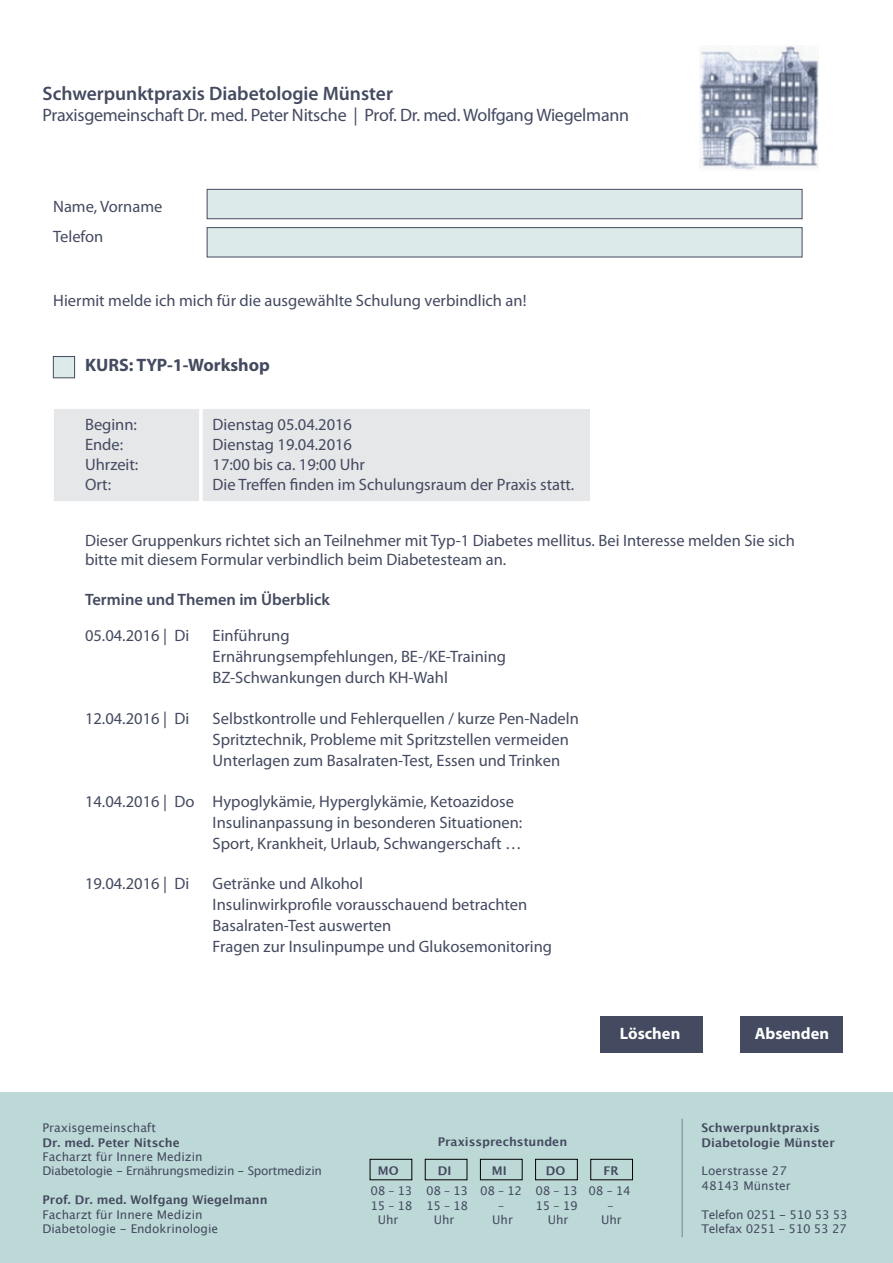
<style>
.page{position:relative;width:893px;height:1263px;background:#fff}
.page>*{position:absolute;margin:0;border:0;box-sizing:border-box;transform-origin:0 0}
.t1{font:600 19.5px "Myriad Pro";color:#444a60}
.t2{font:18px "Myriad Pro";letter-spacing:-.015em;color:#444a60}
.t3{font:700 18px "Myriad Pro";color:#444a60}
.t4{font:16.5px/21px "Myriad Pro";color:#444a60}
.t5{font:600 16.5px "Myriad Pro";color:#444a60}
.t6{font:700 16.5px "Myriad Pro";color:#fff}
.t7{font:12px/14.4px "Lucida Grande";letter-spacing:-.025em;color:#444a60}
.t8{font:12px/14.4px "Lucida Grande";color:#444a60}
.t9{font:700 12px/14.4px "Lucida Grande";color:#444a60}
</style>
<div class="page">
<div style="left:0;top:1093px;width:893px;height:170px;background:#bdd9d7"></div>
<div style="left:370px;top:1159px;width:42px;height:21px;border:1px solid #000"></div>
<div style="left:425px;top:1159px;width:42px;height:21px;border:1px solid #000"></div>
<div style="left:480px;top:1159px;width:43px;height:21px;border:1px solid #000"></div>
<div style="left:535px;top:1159px;width:43px;height:21px;border:1px solid #000"></div>
<div style="left:590px;top:1159px;width:43px;height:21px;border:1px solid #000"></div>
<hr style="left:682px;top:1119px;width:1px;height:118px;background:#7e7e8e">
<div style="left:53px;top:408px;width:147px;height:94px;background:#e6e7e9;border:1px solid #fff"></div>
<div style="left:202px;top:408px;width:389px;height:94px;background:#e6e7e9;border:1px solid #fff"></div>
<img style="left:699px;top:46px;width:119px;height:124px">
<div style="left:53px;top:356px;width:22px;height:22px;background:#dcebe9;border:1px solid #444a60"></div>
<div style="left:207px;top:189px;width:595px;height:30px;background:#dcebe9;border:1px solid #444a60"></div>
<div style="left:207px;top:227px;width:595px;height:30px;background:#dcebe9;border:1px solid #444a60"></div>
<div style="left:600px;top:1016px;width:102px;height:37px;background:#444a60"></div>
<div style="left:740px;top:1016px;width:102px;height:37px;background:#444a60"></div>
<p class="t1" style="left:43px;top:81px;width:352px">Schwerpunktpraxis Diabetologie Münster</p>
<p class="t2" style="left:43px;top:104px;width:588px">Praxisgemeinschaft Dr. med. Peter Nitsche | Prof. Dr. med. Wolfgang Wiegelmann</p>
<p class="t4" style="left:53px;top:192px;width:111px;line-height:30px">Name, Vorname<br>Telefon</p>
<p class="t4" style="left:53px;top:290px;width:475px">Hiermit melde ich mich für die ausgewählte Schulung verbindlich an!</p>
<p class="t3" style="left:85px;top:353px;width:186px">KURS: TYP-1-Workshop</p>
<p class="t4" style="left:85px;top:414px;width:53px">Beginn:</p>
<p class="t4" style="left:213px;top:414px;width:141px">Dienstag 05.04.2016</p>
<p class="t4" style="left:85px;top:434px;width:40px">Ende:</p>
<p class="t4" style="left:213px;top:434px;width:141px">Dienstag 19.04.2016</p>
<p class="t4" style="left:85px;top:454px;width:55px">Uhrzeit:</p>
<p class="t4" style="left:213px;top:454px;width:154px">17:00 bis ca. 19:00 Uhr</p>
<p class="t4" style="left:85px;top:473px;width:28px">Ort:</p>
<p class="t4" style="left:213px;top:473px;width:363px">Die Treffen finden im Schulungsraum der Praxis statt.</p>
<p class="t4" style="left:85px;top:530px;width:711px;line-height:19.8px">Dieser Gruppenkurs richtet sich an Teilnehmer mit Typ-1 Diabetes mellitus. Bei Interesse melden Sie sich bitte mit diesem Formular verbindlich beim Diabetesteam an.</p>
<p class="t5" style="left:85px;top:589px;width:246px">Termine und Themen im Überblick</p>
<p class="t4" style="left:85px;top:625px;width:106px">05.04.2016 | Di</p>
<p class="t4" style="left:213px;top:625px;width:295px">Einführung<br>Ernährungsempfehlungen, BE-/KE-Training<br>BZ-Schwankungen durch KH-Wahl</p>
<p class="t4" style="left:85px;top:707px;width:106px">12.04.2016 | Di</p>
<p class="t4" style="left:213px;top:707px;width:368px">Selbstkontrolle und Fehlerquellen / kurze Pen-Nadeln<br>Spritztechnik, Probleme mit Spritzstellen vermeiden<br>Unterlagen zum Basalraten-Test, Essen und Trinken</p>
<p class="t4" style="left:213px;top:790px;width:311px;text-indent:-128px">14.04.2016 | Do Hypoglykämie, Hyperglykämie, Ketoazidose<br>Insulinanpassung in besonderen Situationen:<br>Sport, Krankheit, Urlaub, Schwangerschaft …</p>
<p class="t4" style="left:85px;top:873px;width:106px">19.04.2016 | Di</p>
<p class="t4" style="left:213px;top:873px;width:341px">Getränke und Alkohol<br>Insulinwirkprofile vorausschauend betrachten Basalraten-Test auswerten<br>Fragen zur Insulinpumpe und Glukosemonitoring</p>
<p class="t8" style="left:43px;top:1121px;width:115px">Praxisgemeinschaft</p>
<p class="t9" style="left:43px;top:1135px;width:139px">Dr. med. Peter Nitsche</p>
<p class="t7" style="left:43px;top:1150px;width:281px">Facharzt für Innere Medizin<br>Diabetologie - Ernährungsmedizin - Sportmedizin</p>
<p class="t9" style="left:43px;top:1193px;width:227px">Prof. Dr. med. Wolfgang Wiegelmann</p>
<p class="t8" style="left:43px;top:1207px;width:177px">Facharzt für Innere Medizin<br>Diabetologie - Endokrinologie</p>
<p class="t6" style="left:620px;top:1022px;width:62px">Löschen</p>
<p class="t6" style="left:755px;top:1022px;width:76px">Absenden</p>
<p class="t9" style="left:438px;top:1134px;width:131px">Praxissprechstunden</p>
<p class="t9" style="left:378px;top:1163px;width:22px">MO</p>
<p class="t9" style="left:438px;top:1163px;width:15px">DI</p>
<p class="t9" style="left:492px;top:1163px;width:16px">MI</p>
<p class="t9" style="left:546px;top:1163px;width:21px">DO</p>
<p class="t9" style="left:604px;top:1163px;width:17px">FR</p>
<p class="t7" style="left:370px;top:1184px;width:262px">08 – 13 08 – 13 08 – 12 08 – 13 08 – 14<br>15 – 18 15 – 18</p>
<p class="t8" style="left:498px;top:1198px;width:7px">–</p>
<p class="t8" style="left:536px;top:1198px;width:44px">15 – 19</p>
<p class="t8" style="left:607px;top:1198px;width:7px">–</p>
<p class="t8" style="left:378px;top:1213px;width:22px">Uhr</p>
<p class="t8" style="left:434px;top:1213px;width:22px">Uhr</p>
<p class="t8" style="left:492px;top:1213px;width:22px">Uhr</p>
<p class="t8" style="left:548px;top:1213px;width:22px">Uhr</p>
<p class="t8" style="left:601px;top:1213px;width:22px">Uhr</p>
<p class="t9" style="left:702px;top:1121px;width:135px">Schwerpunktpraxis<br>Diabetologie Münster</p>
<p class="t8" style="left:702px;top:1164px;width:91px">Loerstrasse 27<br>48143 Münster</p>
<p class="t7" style="left:702px;top:1207px;width:148px">Telefon 0251 - 510 53 53<br>Telefax 0251 - 510 53 27</p>
</div>
